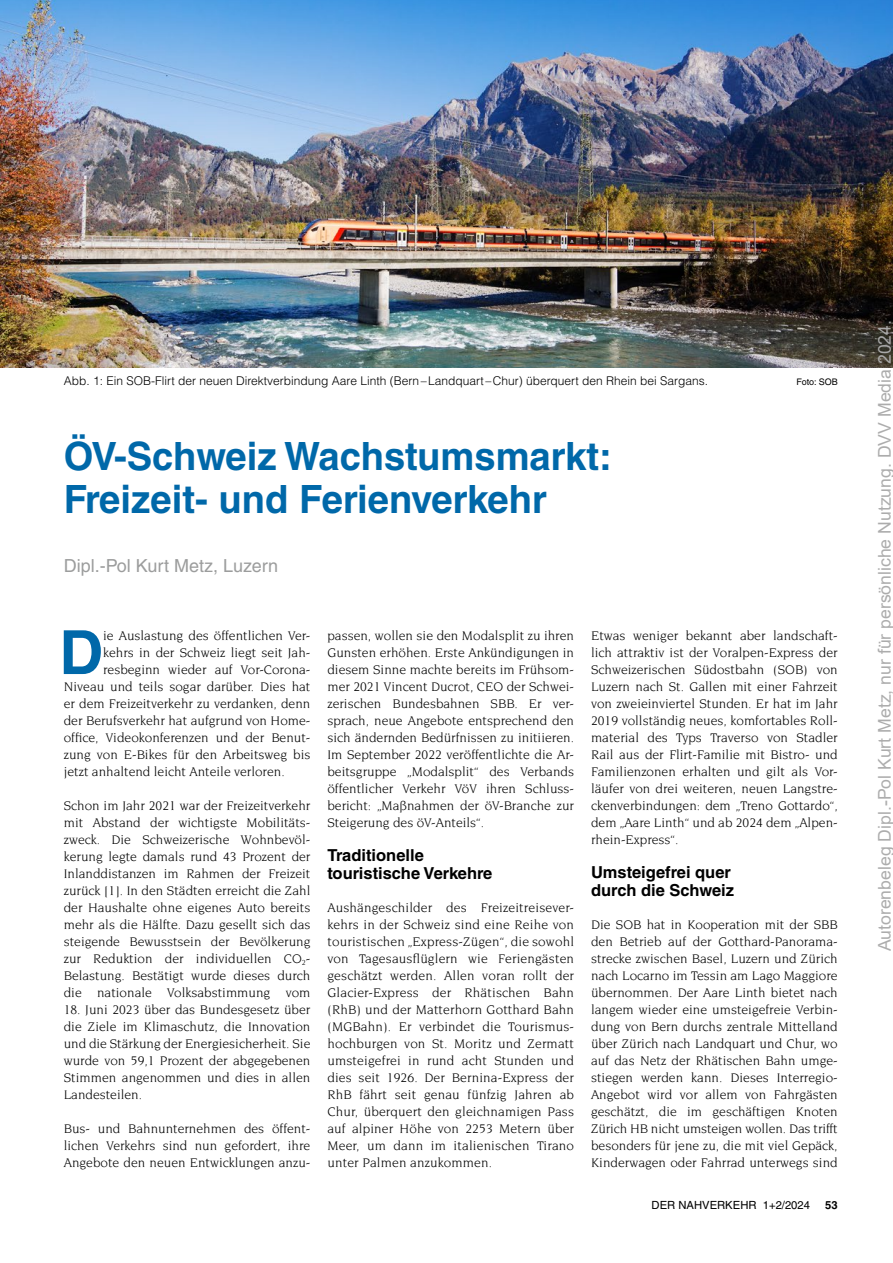
<style>
.page{position:relative;width:893px;height:1263px;background:#fff}
.page>*{position:absolute;margin:0;border:0;box-sizing:border-box;transform-origin:0 0}
.t1{font:700 60.9px "Helvetica LT Std";color:#0068a9}
.t2{font:700 39px/43.5px "Helvetica LT Std";color:#0068a9}
.t3{font:18px "Helvetica LT Std";color:#9c9d9d}
.t4{font:17.7px "Arial";color:rgb(171 171 171/.98)}
.t5{font:700 16.5px/18px "Helvetica LT Std";color:#000}
.t6{font:13.5px/17px "Novarese Std";color:#000;text-align:justify}
.t7{font:300 12px "Helvetica LT Std";color:#000}
.t8{font:11.25px "Helvetica LT Std";color:#000}
.t9{font:700 11.25px "Helvetica LT Std";color:#000}
.t10{font:9px "Helvetica LT Std";color:#000}
</style>
<div class="page">
<img style="left:0;top:0;width:893px;height:368px">
<p class="t7" style="left:64px;top:373px;width:646px">Abb. 1: Ein SOB-Flirt der neuen Direktverbindung Aare Linth (Bern–Landquart–Chur) überquert den Rhein bei Sargans.</p>
<p class="t10" style="left:797px;top:376px;width:43px">Foto: SOB</p>
<h2 class="t2" style="left:64px;top:434px;width:550px">ÖV-Schweiz Wachstumsmarkt:<br>Freizeit- und Ferienverkehr</h2>
<h3 class="t3" style="left:64px;top:555px;width:216px">Dipl.-Pol Kurt Metz, Luzern</h3>
<h1 class="t1" style="left:59px;top:615px;width:45px">D</h1>
<p class="t6" style="left:103px;top:627px;width:209px">ie Auslastung des öffentlichen Ver-</p>
<p class="t6" style="left:103px;top:644px;width:209px">kehrs in der Schweiz liegt seit Jah-</p>
<p class="t6" style="left:103px;top:661px;width:209px">resbeginn wieder auf Vor-Corona-</p>
<p class="t6" style="left:64px;top:678px;width:248px">Niveau und teils sogar darüber. Dies hat</p>
<p class="t6" style="left:64px;top:695px;width:248px">er dem Freizeitverkehr zu verdanken, denn</p>
<p class="t6" style="left:64px;top:712px;width:248px">der Berufsverkehr hat aufgrund von Home-</p>
<p class="t6" style="left:64px;top:729px;width:248px">office, Videokonferenzen und der Benut-</p>
<p class="t6" style="left:64px;top:746px;width:248px">zung von E-Bikes für den Arbeitsweg bis</p>
<p class="t6" style="left:64px;top:763px;width:222px">jetzt anhaltend leicht Anteile verloren.</p>
<p class="t6" style="left:64px;top:797px;width:248px">Schon im Jahr 2021 war der Freizeitverkehr mit Abstand der wichtigste Mobilitäts&shy;zweck. Die Schweizerische Wohnbevöl&shy;kerung legte damals rund 43 Prozent der Inlanddistanzen im Rahmen der Freizeit zurück [1]. In den Städten erreicht die Zahl der Haushalte ohne eigenes Auto bereits mehr als die Hälfte. Dazu gesellt sich das steigende Bewusstsein der Bevölkerung zur Reduktion der individuellen CO<sub>2</sub>- Belastung. Bestätigt wurde dieses durch die nationale Volksabstimmung vom</p>
<p class="t6" style="left:64px;top:1001px;width:248px">18. Juni 2023 über das Bundesgesetz über die Ziele im Klimaschutz, die Innovation und die Stärkung der Energiesicherheit. Sie wurde von 59,1 Prozent der abgegebenen Stimmen angenommen und dies in allen Landesteilen.</p>
<p class="t6" style="left:64px;top:1120px;width:248px">Bus- und Bahnunternehmen des öffent&shy;lichen Verkehrs sind nun gefordert, ihre Angebote den neuen Entwicklungen anzu-</p>
<p class="t6" style="left:327px;top:627px;width:248px">passen, wollen sie den Modalsplit zu ihren Gunsten erhöhen. Erste Ankündigungen in diesem Sinne machte bereits im Frühsom&shy;mer 2021 Vincent Ducrot, CEO der Schwei&shy;zerischen Bundesbahnen SBB. Er ver&shy;sprach, neue Angebote entsprechend den sich ändernden Bedürfnissen zu initiieren.<br>Im September 2022 veröffentlichte die Ar&shy;beitsgruppe „Modalsplit“ des Verbands öffentlicher Verkehr VöV ihren Schluss&shy;bericht: „Maßnahmen der öV-Branche zur Steigerung des öV-Anteils“.</p>
<p class="t5" style="left:327px;top:846px;width:166px">Traditionelle touristische Verkehre</p>
<p class="t6" style="left:327px;top:899px;width:248px">Aushängeschilder des Freizeitreisever&shy;kehrs in der Schweiz sind eine Reihe von touristischen „Express-Zügen“, die sowohl von Tagesausflüglern wie Feriengästen geschätzt werden. Allen voran rollt der Glacier-Express der Rhätischen Bahn (RhB) und der Matterhorn Gotthard Bahn (MGBahn). Er verbindet die Tourismus&shy;hochburgen von St. Moritz und Zermatt umsteigefrei in rund acht Stunden und dies seit 1926. Der Bernina-Express der RhB fährt seit genau fünfzig Jahren ab Chur, überquert den gleichnamigen Pass auf alpiner Höhe von 2253 Metern über Meer, um dann im italienischen Tirano unter Palmen anzukommen.</p>
<p class="t6" style="left:591px;top:627px;width:248px">Etwas weniger bekannt aber landschaft&shy;lich attraktiv ist der Voralpen-Express der Schweizerischen Südostbahn (SOB) von Luzern nach St. Gallen mit einer Fahrzeit von zweieinviertel Stunden. Er hat im Jahr 2019 vollständig neues, komfortables Roll&shy;material des Typs Traverso von Stadler Rail aus der Flirt-Familie mit Bistro- und Familienzonen erhalten und gilt als Vor&shy;läufer von drei weiteren, neuen Langstre&shy;ckenverbindungen: dem „Treno Gottardo“, dem „Aare Linth“ und ab 2024 dem „Alpen&shy;rhein-Express“.</p>
<p class="t5" style="left:591px;top:863px;width:144px">Umsteigefrei quer durch die Schweiz</p>
<p class="t6" style="left:591px;top:916px;width:248px">Die SOB hat in Kooperation mit der SBB den Betrieb auf der Gotthard-Panorama&shy;strecke zwischen Basel, Luzern und Zürich nach Locarno im Tessin am Lago Maggiore übernommen. Der Aare Linth bietet nach langem wieder eine umsteigefreie Verbin&shy;dung von Bern durchs zentrale Mittelland über Zürich nach Landquart und Chur, wo auf das Netz der Rhätischen Bahn umge&shy;stiegen werden kann. Dieses Interregio-Angebot wird vor allem von Fahrgästen geschätzt, die im geschäftigen Knoten Zürich HB nicht umsteigen wollen. Das trifft besonders für jene zu, die mit viel Gepäck, Kinderwagen oder Fahrrad unterwegs sind</p>
<p class="t8" style="left:652px;top:1199px;width:160px">DER NAHVERKEHR 1+2/2024</p>
<p class="t9" style="left:825px;top:1198px;width:14px">53</p>
<h3 class="t4" style="left:872px;top:951px;width:633px;rotate:-90deg">Autorenbeleg Dipl.-Pol Kurt Metz, nur für persönliche Nutzung. DVV Media 2024.</h3>
</div>
